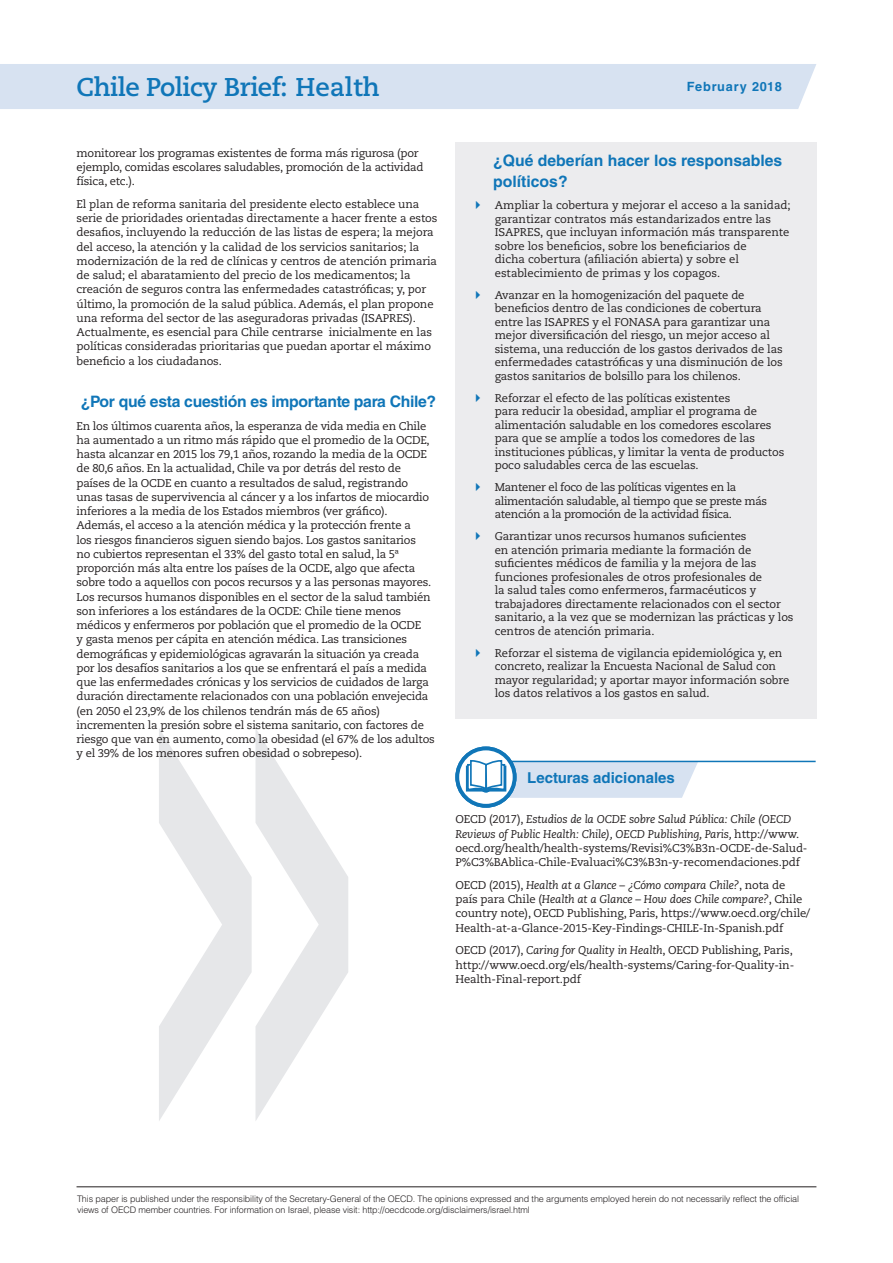
<style>
.page{position:relative;width:893px;height:1263px;background:#fff}
.page>*{position:absolute;margin:0;border:0;box-sizing:border-box;transform-origin:0 0}
.t1{font:700 25.65px "Caecilia LT Std";letter-spacing:-.02em;color:#1076b8}
._4_Blue_Titles{font:700 15.75px/21px "Helvetica LT Std";letter-spacing:-.01em;color:#1076b8}
.t2{font:700 15px "Helvetica LT Std";color:#1076b8}
.t3{font:700 12.75px "Helvetica LT Std";letter-spacing:.065em;color:#1076b8}
._5_Main_text{font:11.25px/14.2px "Caecilia LT Std";letter-spacing:-.01em;color:#231f20}
._0_Further_reading{font:11.25px/14.2px "Caecilia LT Std";letter-spacing:-.01em;color:#231f20}
._5_Main_text-2{font:11.25px/13.5px "Caecilia LT Std";letter-spacing:-.03em;color:#231f20}
.t4{font:300 9px/10.5px "Helvetica LT Std";letter-spacing:-.01em;color:#231f20}
.s1{font-style:italic}
</style>
<div class="page">
<div style="left:0;top:64px;width:816px;height:45px;background:#d7e2f1"></div>
<hr style="left:77px;top:1186px;width:739px;height:1px;background:#231f20">
<svg style="left:159px;top:729px;width:189px;height:392px"></svg>
<div style="left:455px;top:142px;width:361px;height:576px;background:#ececee"></div>
<svg style="left:455px;top:746px;width:62px;height:62px"></svg>
<svg style="left:465px;top:759px;width:233px;height:39px"></svg>
<hr style="left:511px;top:761px;width:305px;height:1px;background:#1076b8">
<p class="t1" style="left:77px;top:72px;width:305px">Chile Policy Brief: Health</p>
<p class="_5_Main_text" style="left:77px;top:146px;width:349px">monitorear los programas existentes de forma más rigurosa (por ejemplo, comidas escolares saludables, promoción de la actividad física, etc.).</p>
<p class="_5_Main_text" style="left:77px;top:197px;width:362px">El plan de reforma sanitaria del presidente electo establece una serie de prioridades orientadas directamente a hacer frente a estos desafios, incluyendo la reducción de las listas de espera; la mejora del acceso, la atención y la calidad de los servicios sanitarios; la modernización de la red de clínicas y centros de atención primaria de salud; el abaratamiento del precio de los medicamentos; la creación de seguros contra las enfermedades catastróficas; y, por último, la promoción de la salud pública. Además, el plan propone una reforma del sector de las aseguradoras privadas (ISAPRES).<br>Actualmente, es esencial para Chile centrarse inicialmente en las políticas consideradas prioritarias que puedan aportar el máximo beneficio a los ciudadanos.</p>
<p class="_4_Blue_Titles" style="left:81px;top:391px;width:357px">¿Por qué esta cuestión es importante para Chile?</p>
<p class="_5_Main_text" style="left:77px;top:419px;width:360px">En los últimos cuarenta años, la esperanza de vida media en Chile ha aumentado a un ritmo más rápido que el promedio de la OCDE, hasta alcanzar en 2015 los 79,1 años, rozando la media de la OCDE de 80,6 años. En la actualidad, Chile va por detrás del resto de países de la OCDE en cuanto a resultados de salud, registrando unas tasas de supervivencia al cáncer y a los infartos de miocardio inferiores a la media de los Estados miembros (ver gráfico).<br>Además, el acceso a la atención médica y la protección frente a<br>los riesgos financieros siguen siendo bajos. Los gastos sanitarios<br>no cubiertos representan el 33% del gasto total en salud, la 5ª proporción más alta entre los países de la OCDE, algo que afecta sobre todo a aquellos con pocos recursos y a las personas mayores.<br>Los recursos humanos disponibles en el sector de la salud también son inferiores a los estándares de la OCDE: Chile tiene menos médicos y enfermeros por población que el promedio de la OCDE<br>y gasta menos per cápita en atención médica. Las transiciones demográficas y epidemiológicas agravarán la situación ya creada por los desafíos sanitarios a los que se enfrentará el país a medida que las enfermedades crónicas y los servicios de cuidados de larga duración directamente relacionados con una población envejecida (en 2050 el 23,9% de los chilenos tendrán más de 65 años) incrementen la presión sobre el sistema sanitario, con factores de riesgo que van en aumento, como la obesidad (el 67% de los adultos y el 39% de los menores sufren obesidad o sobrepeso).</p>
<p class="t3" style="left:687px;top:79px;width:96px">February 2018</p>
<p class="_4_Blue_Titles" style="left:493px;top:150px;width:291px">¿Qué deberían hacer los responsables políticos?</p>
<p class="_5_Main_text" style="left:495px;top:199px;width:297px;line-height:13.5px">Ampliar la cobertura y mejorar el acceso a la sanidad; garantizar contratos más estandarizados entre las ISAPRES, que incluyan información más transparente sobre los beneficios, sobre los beneficiarios de<br>dicha cobertura (afiliación abierta) y sobre el establecimiento de primas y los copagos.</p>
<p class="_5_Main_text" style="left:495px;top:288px;width:289px;line-height:13.5px">Avanzar en la homogenización del paquete de beneficios dentro de las condiciones de cobertura entre las ISAPRES y el FONASA para garantizar una mejor diversificación del riesgo, un mejor acceso al sistema, una reducción de los gastos derivados de las enfermedades catastróficas y una disminución de los gastos sanitarios de bolsillo para los chilenos.</p>
<p class="_5_Main_text" style="left:495px;top:391px;width:291px;line-height:13.5px">Reforzar el efecto de las políticas existentes<br>para reducir la obesidad, ampliar el programa de alimentación saludable en los comedores escolares para que se amplíe a todos los comedores de las instituciones públicas, y limitar la venta de productos poco saludables cerca de las escuelas.</p>
<p class="_5_Main_text-2" style="left:495px;top:481px;width:274px">Mantener el foco de las políticas vigentes en la alimentación saludable, al tiempo que se preste más atención a la promoción de la actividad física.</p>
<p class="_5_Main_text" style="left:495px;top:530px;width:300px;line-height:13.5px">Garantizar unos recursos humanos suficientes<br>en atención primaria mediante la formación de suficientes médicos de familia y la mejora de las funciones profesionales de otros profesionales de<br>la salud tales como enfermeros, farmacéuticos y trabajadores directamente relacionados con el sector sanitario, a la vez que se modernizan las prácticas y los centros de atención primaria.</p>
<p class="_5_Main_text" style="left:495px;top:646px;width:296px;line-height:13.5px">Reforzar el sistema de vigilancia epidemiológica y, en concreto, realizar la Encuesta Nacional de Salud con mayor regularidad; y aportar mayor información sobre los datos relativos a los gastos en salud.</p>
<p class="t2" style="left:527px;top:768px;width:149px">Lecturas adicionales</p>
<p class="_0_Further_reading" style="left:455px;top:812px;width:354px">OECD (2017), <span class="s1">Estudios de la OCDE sobre Salud Pública: Chile (OECD Reviews of Public Health: Chile), OECD Publishing, Paris,</span> http://www. oecd.org/health/health-systems/Revisi%C3%B3n-OCDE-de-Salud-P%C3%BAblica-Chile-Evaluaci%C3%B3n-y-recomendaciones.pdf</p>
<p class="_0_Further_reading" style="left:455px;top:878px;width:356px">OECD (2015), <span class="s1">Health at a Glance – ¿Cómo compara Chile?</span>, nota de país para Chile (<span class="s1">Health at a Glance – How does Chile compare?</span>, Chile country note), OECD Publishing, Paris, https://www.oecd.org/chile/ Health-at-a-Glance-2015-Key-Findings-CHILE-In-Spanish.pdf</p>
<p class="_0_Further_reading" style="left:455px;top:943px;width:340px">OECD (2017), <span class="s1">Caring for Quality in Health</span>, OECD Publishing, Paris, http://www.oecd.org/els/health-systems/Caring-for-Quality-in-<br>Health-Final-report.pdf</p>
<p class="t4" style="left:77px;top:1194px;width:724px">This paper is published under the responsibility of the Secretary-General of the OECD. The opinions expressed and the arguments employed herein do not necessarily reflect the official views of OECD member countries. For information on Israel, please visit: http://oecdcode.org/disclaimers/israel.html</p>
</div>
